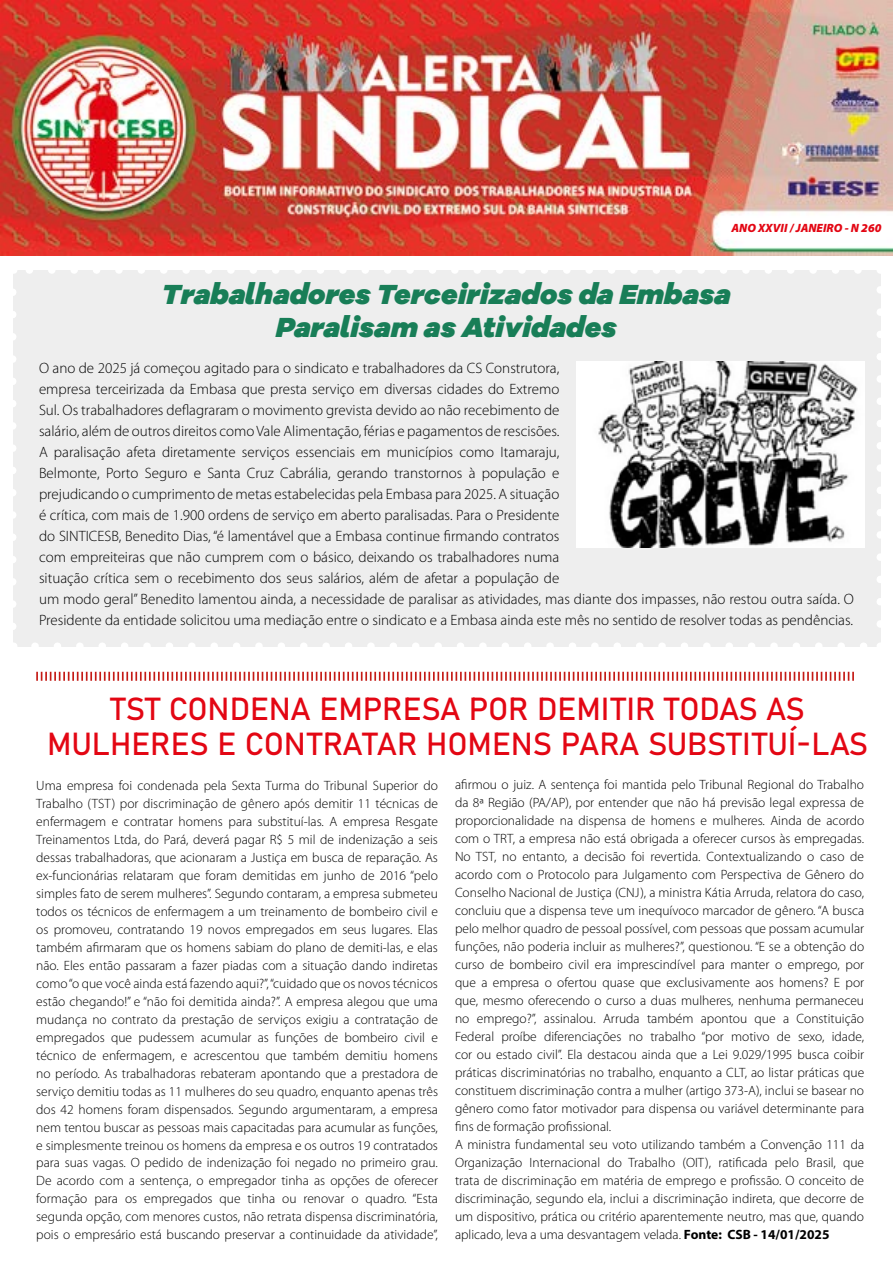
<style>
.page{position:relative;width:893px;height:1263px;background:#fff}
.page>*{position:absolute;margin:0;border:0;box-sizing:border-box;transform-origin:0 0}
.t1{font:31.5px/34.5px "Bahnschrift";color:#e30613;text-align:center}
.t2{font:italic 900 28.5px/33px "Galano Grotesque Alt";color:#187e57;text-align:center}
.t3{font:300 15px/21px "Myriad Pro";color:#000}
.t4{font:300 13.5px/18px "Myriad Pro";color:#000;text-align:justify}
.t5{font:italic 900 12px "Myriad Pro";color:#e30613}
.s1{font-weight:700}
</style>
<div class="page">
<img style="left:0;top:0;width:893px;height:255px">
<div style="left:13px;top:270px;width:867px;height:376px;background:#eee"></div>
<svg style="left:13px;top:292px;width:3px;height:338px"></svg>
<svg style="left:35px;top:643px;width:834px;height:4px"></svg>
<svg style="left:877px;top:281px;width:4px;height:343px"></svg>
<svg style="left:26px;top:270px;width:832px;height:4px"></svg>
<img style="left:576px;top:361px;width:288px;height:187px">
<svg style="left:36px;top:672px;width:818px;height:9px"></svg>
<p class="t5" style="left:732px;top:220px;width:151px">ANO XXVII / JANEIRO - N 260</p>
<h2 class="t2" style="left:162px;top:277px;width:570px">Trabalhadores Terceirizados da Embasa<br>Paralisam as Atividades</h2>
<p class="t3" style="left:39px;top:357px;width:816px">O ano de 2025 já começou agitado para o sindicato e trabalhadores da CS Construtora,<br>empresa terceirizada da Embasa que presta serviço em diversas cidades do Extremo<br>Sul. Os trabalhadores deflagraram o movimento grevista devido ao não recebimento de<br>salário, além de outros direitos como Vale Alimentação, férias e pagamentos de rescisões.<br>A paralisação afeta diretamente serviços essenciais em municípios como Itamaraju,<br>Belmonte, Porto Seguro e Santa Cruz Cabrália, gerando transtornos à população e<br>prejudicando o cumprimento de metas estabelecidas pela Embasa para 2025. A situação<br>é crítica, com mais de 1.900 ordens de serviço em aberto paralisadas. Para o Presidente<br>do SINTICESB, Benedito Dias, “é lamentável que a Embasa continue firmando contratos<br>com empreiteiras que não cumprem com o básico, deixando os trabalhadores numa<br>situação crítica sem o recebimento dos seus salários, além de afetar a população de<br>um modo geral” Benedito lamentou ainda, a necessidade de paralisar as atividades, mas diante dos impasses, não restou outra saída. O Presidente da entidade solicitou uma mediação entre o sindicato e a Embasa ainda este mês no sentido de resolver todas as pendências.</p>
<h1 class="t1" style="left:47px;top:690px;width:823px">TST CONDENA EMPRESA POR DEMITIR TODAS AS<br>MULHERES E CONTRATAR HOMENS PARA SUBSTITUÍ-LAS</h1>
<p class="t4" style="left:36px;top:776px;width:403px">Uma empresa foi condenada pela Sexta Turma do Tribunal Superior do Trabalho (TST) por discriminação de gênero após demitir 11 técnicas de enfermagem e contratar homens para substituí-las. A empresa Resgate Treinamentos Ltda, do Pará, deverá pagar R$ 5 mil de indenização a seis dessas trabalhadoras, que acionaram a Justiça em busca de reparação. As ex-funcionárias relataram que foram demitidas em junho de 2016 “pelo simples fato de serem mulheres”. Segundo contaram, a empresa submeteu todos os técnicos de enfermagem a um treinamento de bombeiro civil e os promoveu, contratando 19 novos empregados em seus lugares. Elas também afirmaram que os homens sabiam do plano de demiti-las, e elas não. Eles então passaram a fazer piadas com a situação dando indiretas como “o que você ainda está fazendo aqui?”, “cuidado que os novos técnicos estão chegando!” e “não foi demitida ainda?”. A empresa alegou que uma mudança no contrato da prestação de serviços exigiu a contratação de empregados que pudessem acumular as funções de bombeiro civil e técnico de enfermagem, e acrescentou que também demitiu homens no período. As trabalhadoras rebateram apontando que a prestadora de serviço demitiu todas as 11 mulheres do seu quadro, enquanto apenas três dos 42 homens foram dispensados. Segundo argumentaram, a empresa nem tentou buscar as pessoas mais capacitadas para acumular as funções, e simplesmente treinou os homens da empresa e os outros 19 contratados para suas vagas. O pedido de indenização foi negado no primeiro grau.<br>De acordo com a sentença, o empregador tinha as opções de oferecer formação para os empregados que tinha ou renovar o quadro. “Esta segunda opção, com menores custos, não retrata dispensa discriminatória, pois o empresário está buscando preservar a continuidade da atividade”,</p>
<p class="t4" style="left:455px;top:776px;width:411px;text-align:left">afirmou o juiz. A sentença foi mantida pelo Tribunal Regional do Trabalho da 8ª Região (PA/AP), por entender que não há previsão legal expressa de proporcionalidade na dispensa de homens e mulheres. Ainda de acordo com o TRT, a empresa não está obrigada a oferecer cursos às empregadas.<br>No TST, no entanto, a decisão foi revertida. Contextualizando o caso de acordo com o Protocolo para Julgamento com Perspectiva de Gênero do Conselho Nacional de Justiça (CNJ), a ministra Kátia Arruda, relatora do caso, concluiu que a dispensa teve um inequívoco marcador de gênero. “A busca pelo melhor quadro de pessoal possível, com pessoas que possam acumular funções, não poderia incluir as mulheres?”, questionou. “E se a obtenção do curso de bombeiro civil era imprescindível para manter o emprego, por que a empresa o ofertou quase que exclusivamente aos homens? E por que, mesmo oferecendo o curso a duas mulheres, nenhuma permaneceu no emprego?”, assinalou. Arruda também apontou que a Constituição Federal proíbe diferenciações no trabalho “por motivo de sexo, idade, cor ou estado civil”. Ela destacou ainda que a Lei 9.029/1995 busca coibir práticas discriminatórias no trabalho, enquanto a CLT, ao listar práticas que constituem discriminação contra a mulher (artigo 373-A), inclui se basear no gênero como fator motivador para dispensa ou variável determinante para fins de formação profissional.<br>A ministra fundamental seu voto utilizando também a Convenção 111 da Organização Internacional do Trabalho (OIT), ratificada pelo Brasil, que trata de discriminação em matéria de emprego e profissão. O conceito de discriminação, segundo ela, inclui a discriminação indireta, que decorre de um dispositivo, prática ou critério aparentemente neutro, mas que, quando aplicado, leva a uma desvantagem velada. <span class="s1">Fonte: CSB - 14/01/2025</span></p>
</div>
